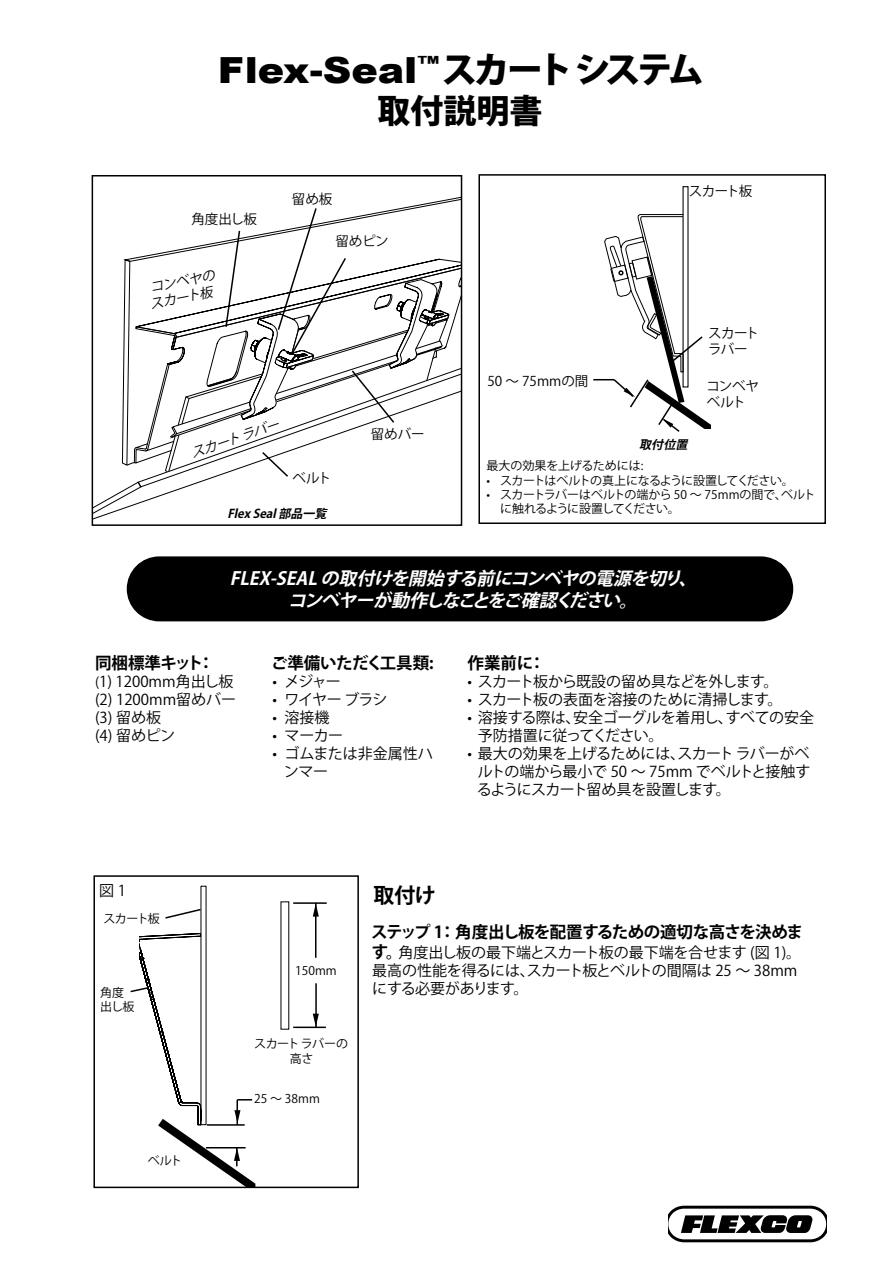
<style>
.page{position:relative;width:893px;height:1263px;background:#fff}
.page>*{position:absolute;margin:0;border:0;box-sizing:border-box;transform-origin:0 0}
.t1{font:900 36px "Arial";color:#000;scale:1.1 1}
.t2{font:800 33px "Koz Go Pro";color:#000}
.t3{font:700 21px "Koz Go Pro";color:#000}
.t4{font:italic 700 18px/21.6px "Koz Go Pro";color:#fff;text-align:center}
.t5{font:700 16.5px "Koz Go Pro";letter-spacing:-.03em;color:#000}
.t6{font:15px/18px "Koz Go Pro";letter-spacing:-.01em;color:#000}
.t7{font:15px "Koz Go Pro";letter-spacing:-.04em;color:#000}
.t8{font:15px "Koz Go Pro";letter-spacing:-.055em;color:#000}
.t9{font:13.5px/16.2px "Koz Go Pro";letter-spacing:-.01em;color:#000}
.t10{font:italic 13.5px/16.2px "Koz Go Pro";color:#000}
.t11{font:12px/14.4px "Koz Go Pro";letter-spacing:-.03em;color:#000}
.t12{font:12px "Koz Go Pro";letter-spacing:-.055em;color:#000}
.t13{font:italic 700 12px "Koz Go Pro";color:#000}
.t14{font:12px "Koz Go Pro";color:#000}
.s1{font-family:"Koz Go Pro";font-weight:800}
.s2{font-size:13.5px}
.s3{font-weight:700;font-size:16.5px}
</style>
<div class="page">
<div style="left:93px;top:875px;width:266px;height:313px;border:2px solid #000"></div>
<div style="left:92px;top:175px;width:370px;height:351px;border:2px solid #000"></div>
<svg style="left:93px;top:191px;width:368px;height:332px"></svg>
<div style="left:127px;top:557px;width:665px;height:64px;background:#000;border-radius:32px"></div>
<div style="left:127px;top:556px;width:666px;height:65px;border:2px solid #000;border-radius:32px"></div>
<div style="left:478px;top:174px;width:348px;height:350px;border:2px solid #000"></div>
<svg style="left:668px;top:1206px;width:158px;height:36px"></svg>
<svg style="left:593px;top:214px;width:118px;height:218px"></svg>
<hr style="left:293px;top:902px;width:34px;height:2px;background:#000">
<hr style="left:293px;top:1026px;width:33px;height:2px;background:#000">
<hr style="left:315px;top:903px;width:1px;height:55px;background:#000">
<hr style="left:315px;top:983px;width:2px;height:45px;background:#000">
<svg style="left:313px;top:903px;width:6px;height:13px"></svg>
<svg style="left:313px;top:1014px;width:6px;height:13px"></svg>
<svg style="left:129px;top:885px;width:126px;height:303px"></svg>
<h1 class="t1" style="left:218px;top:44px;width:443px">Flex-Seal<sup>™</sup><span class="s1">スカート システム</span></h1>
<h2 class="t2" style="left:377px;top:89px;width:167px">取付説明書</h2>
<p class="t9" style="left:191px;top:211px;width:67px">角度出し板</p>
<p class="t10" style="left:146px;top:280px;width:71px;rotate:-11deg">コンベヤのスカート板</p>
<p class="t9" style="left:292px;top:192px;width:42px">留め板</p>
<p class="t9" style="left:335px;top:234px;width:55px">留めピン</p>
<p class="t10" style="left:189px;top:446px;width:94px;rotate:-19deg">スカートラバー</p>
<p class="t9" style="left:293px;top:470px;width:40px">ベルト</p>
<p class="t9" style="left:371px;top:426px;width:55px">留めバー</p>
<p class="t13" style="left:227px;top:506px;width:104px">FlexSeal部品一覧</p>
<p class="t9" style="left:689px;top:183px;width:65px">スカート板</p>
<p class="t9" style="left:487px;top:373px;width:102px">50 〜 75mmの間</p>
<p class="t9" style="left:708px;top:325px;width:53px">スカートラバー</p>
<p class="t9" style="left:706px;top:378px;width:54px">コンベヤベルト</p>
<p class="t13" style="left:639px;top:436px;width:53px">取付位置</p>
<p class="t14" style="left:487px;top:458px;width:158px">最大の効果を上げるためには:</p>
<p class="t12" style="left:487px;top:472px;width:309px">• スカートはベルトの真上になるように設置してください。</p>
<p class="t11" style="left:500px;top:488px;width:317px;text-indent:-14px">• スカートラバーはベルトの端から 50 〜 75mmの間で、ベルトに触れるように設置してください。</p>
<p class="t4" style="left:230px;top:569px;width:474px">FLEX-SEALの取付けを開始する前にコンベヤの電源を切り、コンベヤーが動作しなことをご確認ください。</p>
<p class="t5" style="left:95px;top:652px;width:121px">同梱標準キット：</p>
<p class="t6" style="left:95px;top:672px;width:143px"><span class="s2">(</span>1) 1200mm角出し板(2) 1200mm留めバー(3) 留め板<br>(4) 留めピン</p>
<p class="t5" style="left:271px;top:652px;width:164px">ご準備いただく工具類:</p>
<p class="t6" style="left:272px;top:672px;width:70px">• メジャー</p>
<p class="t8" style="left:272px;top:689px;width:116px">• ワイヤーブラシ</p>
<p class="t6" style="left:272px;top:708px;width:58px">• 溶接機</p>
<p class="t6" style="left:272px;top:726px;width:72px">• マーカー</p>
<p class="t6" style="left:284px;top:744px;width:151px;text-indent:-11px">• ゴムまたは非金属性ハンマー</p>
<p class="t5" style="left:468px;top:652px;width:79px">作業前に：</p>
<p class="t7" style="left:468px;top:671px;width:312px">• スカート板から既設の留め具などを外します。</p>
<p class="t6" style="left:468px;top:690px;width:316px">• スカート板の表面を溶接のために清掃します。</p>
<p class="t6" style="left:478px;top:708px;width:338px;text-indent:-10px">• 溶接する際は、安全ゴーグルを着用し、すべての安全予防措置に従ってください。</p>
<p class="t6" style="left:477px;top:744px;width:335px;text-align:justify;text-indent:-9px">• 最大の効果を上げるためには、スカートラバーがベルトの端から最小で 50 ～ 75mm でベルトと接触するようにスカート留め具を設置します。</p>
<p class="t6" style="left:99px;top:881px;width:28px">図1</p>
<p class="t11" style="left:104px;top:911px;width:58px">スカート板</p>
<p class="t11" style="left:100px;top:986px;width:36px">角度出し板</p>
<p class="t11" style="left:148px;top:1154px;width:36px">ベルト</p>
<p class="t11" style="left:295px;top:964px;width:43px">150mm</p>
<p class="t11" style="left:254px;top:1037px;width:95px;text-align:center">スカートラバーの高さ</p>
<p class="t11" style="left:254px;top:1092px;width:67px">25 〜 38mm</p>
<h3 class="t3" style="left:373px;top:881px;width:64px">取付け</h3>
<p class="t5" style="left:371px;top:921px;width:433px">ステップ 1： 角度出し板を配置するための適切な高さを決めま</p>
<p class="t6" style="left:372px;top:943px;width:431px"><span class="s3">す。</span>角度出し板の最下端とスカート板の最下端を合せます (図 1)。最高の性能を得るには、スカート板とベルトの間隔は 25 ～ 38mmにする必要があります。</p>
</div>
